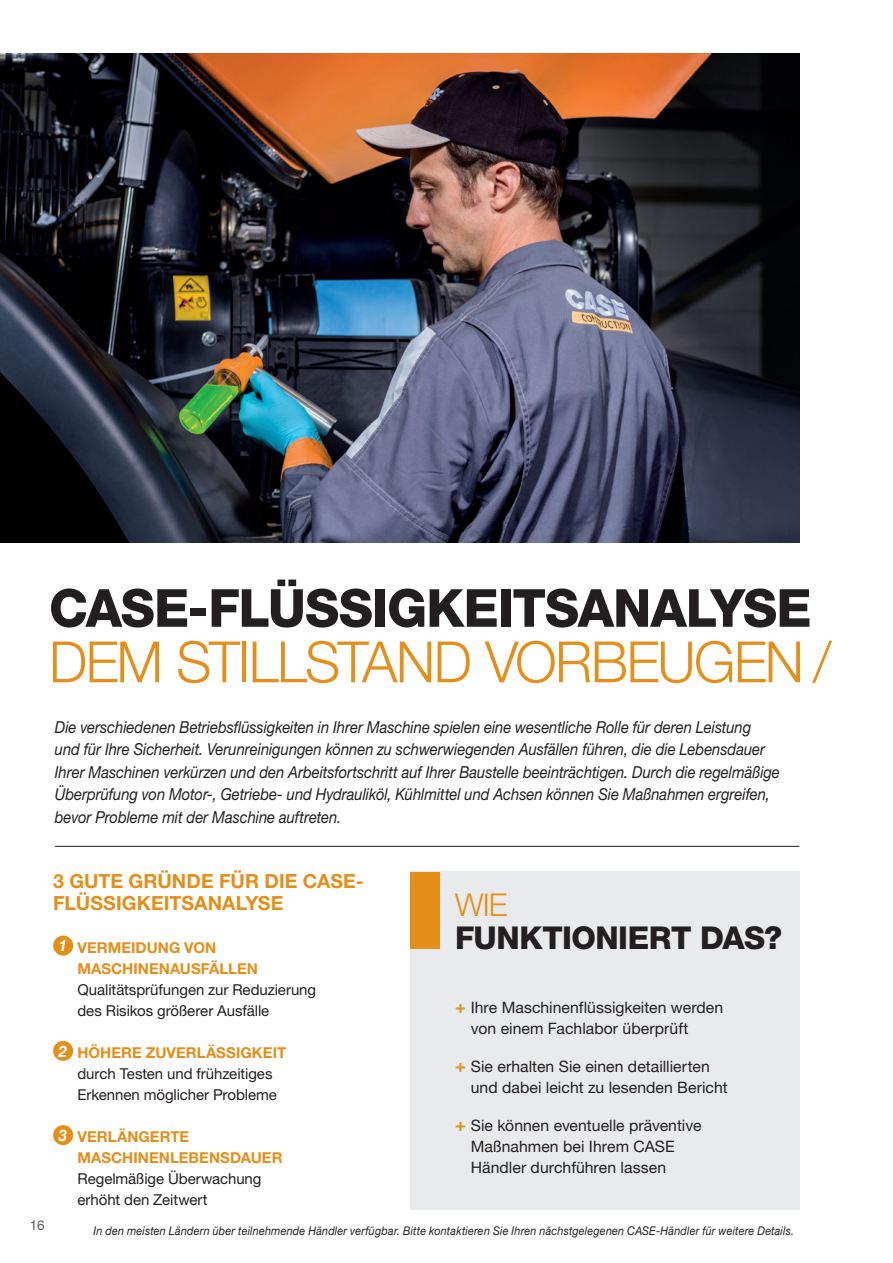
<style>
.page{position:relative;width:893px;height:1263px;background:#fff}
.page>*{position:absolute;margin:0;border:0;box-sizing:border-box;transform-origin:0 0}
.t1{font:300 57px "Helvetica Neue LT Pro";letter-spacing:-.03em;color:#e58e19}
.t2{font:800 52.5px "Helvetica Neue LT Pro";letter-spacing:-.02em;color:#231f20}
.t3{font:800 31.5px "Helvetica Neue LT Pro";letter-spacing:-.015em;color:#231f20}
.t4{font:300 31.5px "Helvetica Neue LT Pro";color:#e58e19}
.t5{font:700 19.5px/22.5px "Helvetica Neue LT Pro";letter-spacing:.005em;color:#e58e19}
.t6{font:italic 16.5px/22.5px "Helvetica Neue LT Pro";letter-spacing:-.005em;color:#231f20;scale:.9 1}
.t7{font:15.75px/21px "Helvetica Neue LT Pro";letter-spacing:.005em;color:#231f20}
.t8{font:15px/21px "Helvetica Neue LT Pro";letter-spacing:-.005em;color:#231f20}
.t9{font:700 15px/21px "Helvetica Neue LT Pro";letter-spacing:.005em;color:#e58e19}
.t10{font:13.5px "Helvetica Neue LT Pro";color:#57585a}
.t11{font:italic 12px "Helvetica Neue LT Pro";letter-spacing:.02em;color:#231f20;scale:.9 1}
.s1{font-style:italic;font-size:16.05px;color:#fff}
.s2{font-weight:700;font-style:italic;font-size:16.05px;color:#fff}
.s3{font-weight:700;color:#e58e19}
.s4{font-weight:700;font-style:italic;font-size:18px;color:#e58e19}
</style>
<div class="page">
<div style="left:410px;top:872px;width:389px;height:338px;background:#e9eaeb"></div>
<div style="left:410px;top:872px;width:30px;height:76px;background:#e58e19"></div>
<img style="left:0;top:53px;width:799px;height:489px">
<hr style="left:55px;top:846px;width:744px;height:1px;background:#231f20">
<div style="left:53px;top:935px;width:20px;height:20px;background:#e58e19;border-radius:50%"></div>
<div style="left:53px;top:1041px;width:20px;height:20px;background:#e58e19;border-radius:50%"></div>
<div style="left:53px;top:1125px;width:20px;height:20px;background:#e58e19;border-radius:50%"></div>
<h2 class="t2" style="left:49px;top:577px;width:764px">CASE-FLÜSSIGKEITSANALYSE</h2>
<h1 class="t1" style="left:49px;top:627px;width:784px">DEM STILLSTAND VORBEUGEN /</h1>
<p class="t6" style="left:55px;top:715px;width:807px">Die verschiedenen Betriebsflüssigkeiten in Ihrer Maschine spielen eine wesentliche Rolle für deren Leistung und für Ihre Sicherheit. Verunreinigungen können zu schwerwiegenden Ausfällen führen, die die Lebensdauer Ihrer Maschinen verkürzen und den Arbeitsfortschritt auf Ihrer Baustelle beeinträchtigen. Durch die regelmäßige Überprüfung von Motor-, Getriebe- und Hydrauliköl, Kühlmittel und Achsen können Sie Maßnahmen ergreifen, bevor Probleme mit der Maschine auftreten.</p>
<p class="t10" style="left:30px;top:1217px;width:17px">16</p>
<p class="t5" style="left:53px;top:869px;width:312px">3 GUTE GRÜNDE FÜR DIE CASE-<br>FLÜSSIGKEITSANALYSE</p>
<p class="t9" style="left:78px;top:936px;width:182px;text-indent:-19px"><span class="s1">1</span> VERMEIDUNG VON<br>MASCHINENAUSFÄLLEN</p>
<p class="t8" style="left:78px;top:978px;width:240px">Qualitätsprüfungen zur Reduzierung des Risikos größerer Ausfälle</p>
<p class="t8" style="left:78px;top:1042px;width:210px;text-indent:-19px"><span class="s2">2</span> <span class="s3">HÖHERE ZUVERLÄSSIGKEIT </span>durch Testen und frühzeitiges<br>Erkennen möglicher Probleme</p>
<p class="t9" style="left:78px;top:1126px;width:206px;text-indent:-19px"><span class="s1">3</span> VERLÄNGERTE<br>MASCHINENLEBENSDAUER</p>
<p class="t8" style="left:78px;top:1168px;width:185px">Regelmäßige Überwachung erhöht den Zeitwert</p>
<p class="t11" style="left:94px;top:1224px;width:780px">In den meisten Ländern über teilnehmende Händler verfügbar. Bitte kontaktieren Sie Ihren nächstgelegenen CASE-Händler für weitere Details.</p>
<h3 class="t4" style="left:455px;top:885px;width:54px">WIE</h3>
<h3 class="t3" style="left:455px;top:918px;width:329px">FUNKTIONIERT DAS?</h3>
<p class="t7" style="left:471px;top:997px;width:254px;text-indent:-16px"><span class="s4">+</span> Ihre Maschinenflüssigkeiten werden von einem Fachlabor überprüft</p>
<p class="t7" style="left:471px;top:1056px;width:259px;text-indent:-16px"><span class="s4">+</span> Sie erhalten Sie einen detaillierten und dabei leicht zu lesenden Bericht</p>
<p class="t7" style="left:471px;top:1115px;width:232px;text-indent:-16px"><span class="s4">+</span> Sie können eventuelle präventive<br>Maßnahmen bei Ihrem CASE<br>Händler durchführen lassen</p>
</div>
